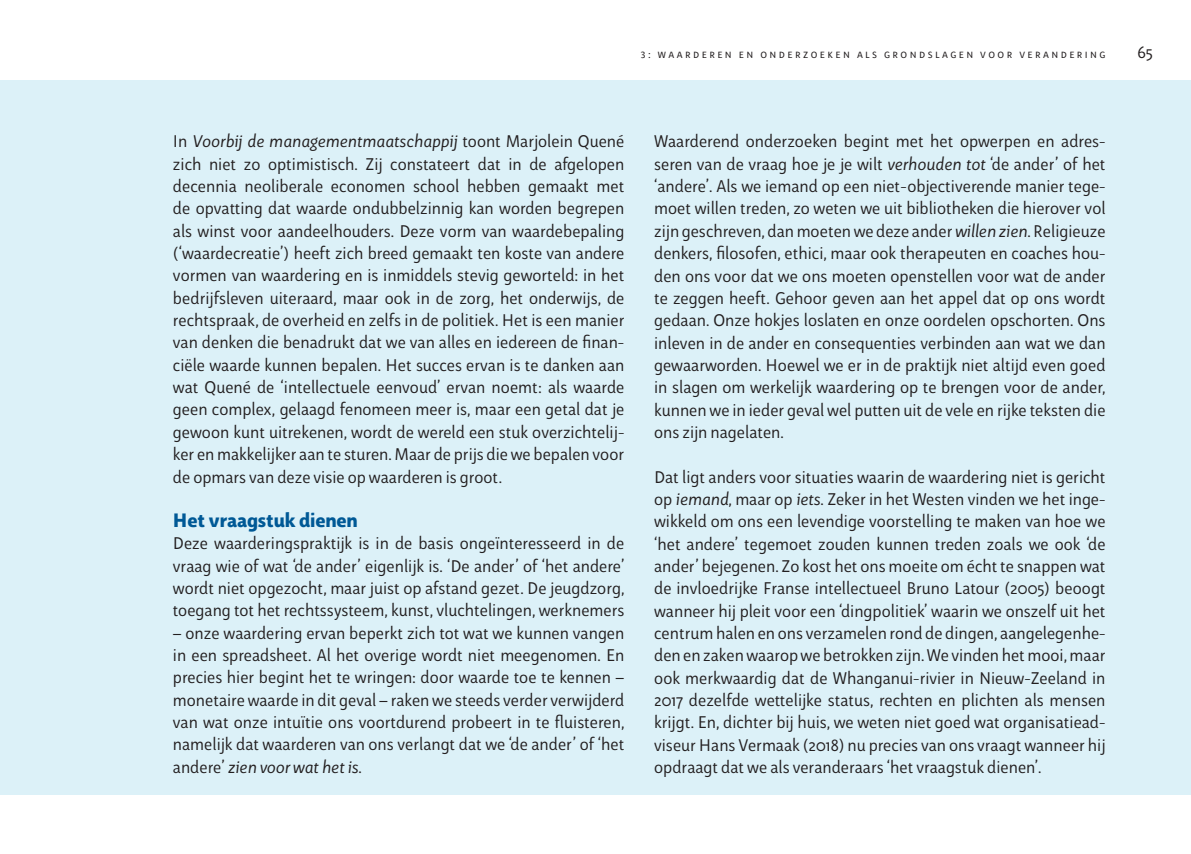
<style>
.page{position:relative;width:1191px;height:854px;background:#fff}
.page>*{position:absolute;margin:0;border:0;box-sizing:border-box;transform-origin:0 0}
.t1{font:800 19.25px "Aromo";letter-spacing:-.01em;color:#005996}
.t2{font:300 17.5px/22.4px "Aromo";color:#231f20;text-align:justify}
.t3{font:300 12.25px "Aromo";letter-spacing:.2em;color:#231f20}
.s1{font-style:italic}
</style>
<div class="page">
<div style="left:0;top:80px;width:1191px;height:715px;background:#dcf1f8"></div>
<p class="t3" style="left:641px;top:46px;width:466px">3: waarderen en onderzoeken als grondslagen voor verandering</p>
<p class="t2" style="left:1138px;top:41px;width:17px">65</p>
<p class="t2" style="left:173px;top:130px;width:453px">In <span class="s1">Voorbij de managementmaatschappij</span> toont Marjolein Quené zich niet zo optimistisch. Zij constateert dat in de afgelopen decennia neoliberale economen school hebben gemaakt met de opvatting dat waarde ondubbelzinnig kan worden begrepen als winst voor aandeelhouders. Deze vorm van waardebepaling (‘waardecreatie’) heeft zich breed gemaakt ten koste van andere vormen van waardering en is inmiddels stevig geworteld: in het bedrijfsleven uiteraard, maar ook in de zorg, het onderwijs, de rechtspraak, de overheid en zelfs in de politiek. Het is een manier van denken die benadrukt dat we van alles en iedereen de finan&shy;ciële waarde kunnen bepalen. Het succes ervan is te danken aan wat Quené de ‘intellectuele eenvoud’ ervan noemt: als waarde geen complex, gelaagd fenomeen meer is, maar een getal dat je gewoon kunt uitrekenen, wordt de wereld een stuk overzichtelij&shy;ker en makkelijker aan te sturen. Maar de prijs die we bepalen voor de opmars van deze visie op waarderen is groot.</p>
<p class="t1" style="left:173px;top:506px;width:186px">Het vraagstuk dienen</p>
<p class="t2" style="left:173px;top:532px;width:453px">Deze waarderingspraktijk is in de basis ongeïnteresseerd in de vraag wie of wat ‘de ander’ eigenlijk is. ‘De ander’ of ‘het andere’ wordt niet opgezocht, maar juist op afstand gezet. De jeugdzorg, toegang tot het rechtssysteem, kunst, vluchtelingen, werknemers</p>
<p class="t2" style="left:173px;top:621px;width:453px">– onze waardering ervan beperkt zich tot wat we kunnen vangen in een spreadsheet. Al het overige wordt niet meegenomen. En precies hier begint het te wringen: door waarde toe te kennen – monetaire waarde in dit geval – raken we steeds verder verwijderd van wat onze intuïtie ons voortdurend probeert in te fluisteren, namelijk dat waarderen van ons verlangt dat we ‘de ander’ of ‘het andere’ <span class="s1">zien voor wat het is</span>.</p>
<p class="t2" style="left:654px;top:130px;width:453px">Waarderend onderzoeken begint met het opwerpen en adres&shy;seren van de vraag hoe je je wilt <span class="s1">verhouden tot</span> ‘de ander’ of het ‘andere’. Als we iemand op een niet-objectiverende manier tege&shy;moet willen treden, zo weten we uit bibliotheken die hierover vol zijn geschreven, dan moeten we deze ander <span class="s1">willen zien</span>. Religieuze denkers, filosofen, ethici, maar ook therapeuten en coaches hou&shy;den ons voor dat we ons moeten openstellen voor wat de ander te zeggen heeft. Gehoor geven aan het appel dat op ons wordt gedaan. Onze hokjes loslaten en onze oordelen opschorten. Ons inleven in de ander en consequenties verbinden aan wat we dan gewaarworden. Hoewel we er in de praktijk niet altijd even goed in slagen om werkelijk waardering op te brengen voor de ander, kunnen we in ieder geval wel putten uit de vele en rijke teksten die ons zijn nagelaten.</p>
<p class="t2" style="left:654px;top:465px;width:454px">Dat ligt anders voor situaties waarin de waardering niet is gericht op <span class="s1">iemand</span>, maar op <span class="s1">iets</span>. Zeker in het Westen vinden we het inge&shy;wikkeld om ons een levendige voorstelling te maken van hoe we ‘het andere’ tegemoet zouden kunnen treden zoals we ook ‘de ander’ bejegenen. Zo kost het ons moeite om écht te snappen wat de invloedrijke Franse intellectueel Bruno Latour (2005) beoogt wanneer hij pleit voor een ‘dingpolitiek’ waarin we onszelf uit het centrum halen en ons verzamelen rond de dingen, aangelegenhe&shy;den en zaken waarop we betrokken zijn. We vinden het mooi, maar ook merkwaardig dat de Whanganui-rivier in Nieuw-Zeeland in 2017 dezelfde wettelijke status, rechten en plichten als mensen krijgt. En, dichter bij huis, we weten niet goed wat organisatiead&shy;viseur Hans Vermaak (2018) nu precies van ons vraagt wanneer hij opdraagt dat we als veranderaars ‘het vraagstuk dienen’.</p>
</div>
